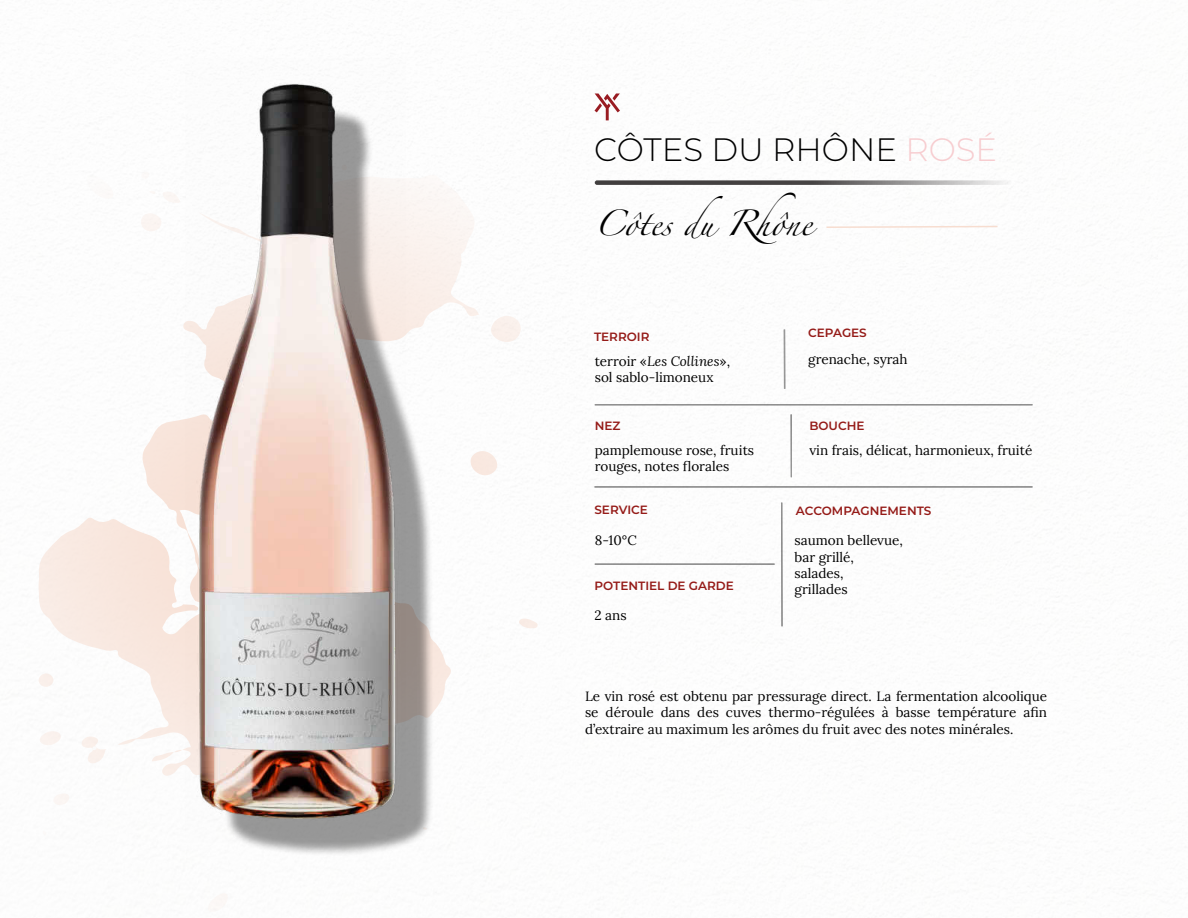
<style>
.page{position:relative;width:1188px;height:918px;background:#fff}
.page>*{position:absolute;margin:0;border:0;box-sizing:border-box;transform-origin:0 0}
.t1{font:300 32.4px "Montserrat";color:#000}
.t2{font:23.1px "Zapfino";color:#000}
.t3{font:13.5px/16.2px "Lora";color:#000}
.t4{font:600 12px "Montserrat";color:#951b18}
.s1{color:#f7cdd0}
.s2{font-style:italic}
</style>
<div class="page">
<svg style="left:595px;top:94px;width:25px;height:26px"></svg>
<svg style="left:595px;top:180px;width:417px;height:5px;background:#7d7b7b"></svg>
<svg style="left:826px;top:225px;width:172px;height:3px"></svg>
<svg style="left:38px;top:182px;width:441px;height:594px"></svg>
<svg style="left:152px;top:750px;width:30px;height:11px"></svg>
<svg style="left:491px;top:316px;width:30px;height:26px"></svg>
<svg style="left:470px;top:450px;width:27px;height:26px"></svg>
<svg style="left:86px;top:182px;width:28px;height:17px"></svg>
<svg style="left:141px;top:213px;width:21px;height:19px"></svg>
<svg style="left:213px;top:894px;width:14px;height:17px"></svg>
<svg style="left:39px;top:731px;width:23px;height:15px"></svg>
<svg style="left:54px;top:794px;width:15px;height:11px"></svg>
<svg style="left:38px;top:673px;width:16px;height:14px"></svg>
<svg style="left:519px;top:618px;width:19px;height:10px"></svg>
<svg style="left:81px;top:736px;width:26px;height:29px"></svg>
<svg style="left:162px;top:191px;width:18px;height:12px"></svg>
<svg style="left:149px;top:190px;width:7px;height:5px"></svg>
<hr style="left:791px;top:414px;width:1px;height:63px;background:#000">
<hr style="left:784px;top:329px;width:1px;height:60px;background:#000">
<hr style="left:595px;top:404px;width:438px;height:1px;background:#000">
<hr style="left:595px;top:405px;width:438px;height:1px;background:#000">
<hr style="left:594px;top:486px;width:439px;height:1px;background:#000">
<hr style="left:594px;top:487px;width:439px;height:1px;background:#000">
<hr style="left:782px;top:503px;width:1px;height:123px;background:#000">
<hr style="left:781px;top:503px;width:1px;height:123px;background:#000">
<hr style="left:595px;top:564px;width:180px;height:1px;background:#000">
<div style="left:222px;top:107px;width:212px;height:750px;background:#000;opacity:.4"></div>
<img style="left:186px;top:69px;width:219px;height:773px">
<h1 class="t1" style="left:594px;top:131px;width:405px">CÔTES DU RHÔNE <span class="s1">ROSÉ</span></h1>
<h2 class="t2" style="left:594px;top:213px;width:219px">Côtes du Rhône</h2>
<p class="t4" style="left:594px;top:330px;width:57px">TERROIR</p>
<p class="t4" style="left:808px;top:326px;width:60px">CEPAGES</p>
<p class="t3" style="left:808px;top:353px;width:101px">grenache, syrah</p>
<p class="t3" style="left:595px;top:354px;width:137px">terroir «<span class="s2">Les Collines</span>», sol sablo-limoneux</p>
<p class="t4" style="left:595px;top:419px;width:27px">NEZ</p>
<p class="t4" style="left:809px;top:419px;width:57px">BOUCHE</p>
<p class="t3" style="left:595px;top:444px;width:161px">pamplemouse rose, fruits rouges, notes 昀氀orales</p>
<p class="t4" style="left:594px;top:503px;width:55px">SERVICE</p>
<p class="t3" style="left:595px;top:534px;width:44px">8-10°C</p>
<p class="t4" style="left:594px;top:579px;width:141px">POTENTIEL DE GARDE</p>
<p class="t3" style="left:594px;top:608px;width:34px">2 ans</p>
<p class="t3" style="left:809px;top:444px;width:225px">vin frais, délicat, harmonieux, fruité</p>
<p class="t4" style="left:796px;top:504px;width:137px">ACCOMPAGNEMENTS</p>
<p class="t3" style="left:795px;top:534px;width:110px">saumon bellevue, bar grillé, salades,<br>grillades</p>
<p class="t3" style="left:585px;top:690px;width:464px;text-align:justify">Le vin rosé est obtenu par pressurage direct. La fermentation alcoolique se déroule dans des cuves thermo-régulées à basse température a昀椀n d’extraire au maximum les arômes du fruit avec des notes minérales.</p>
</div>
